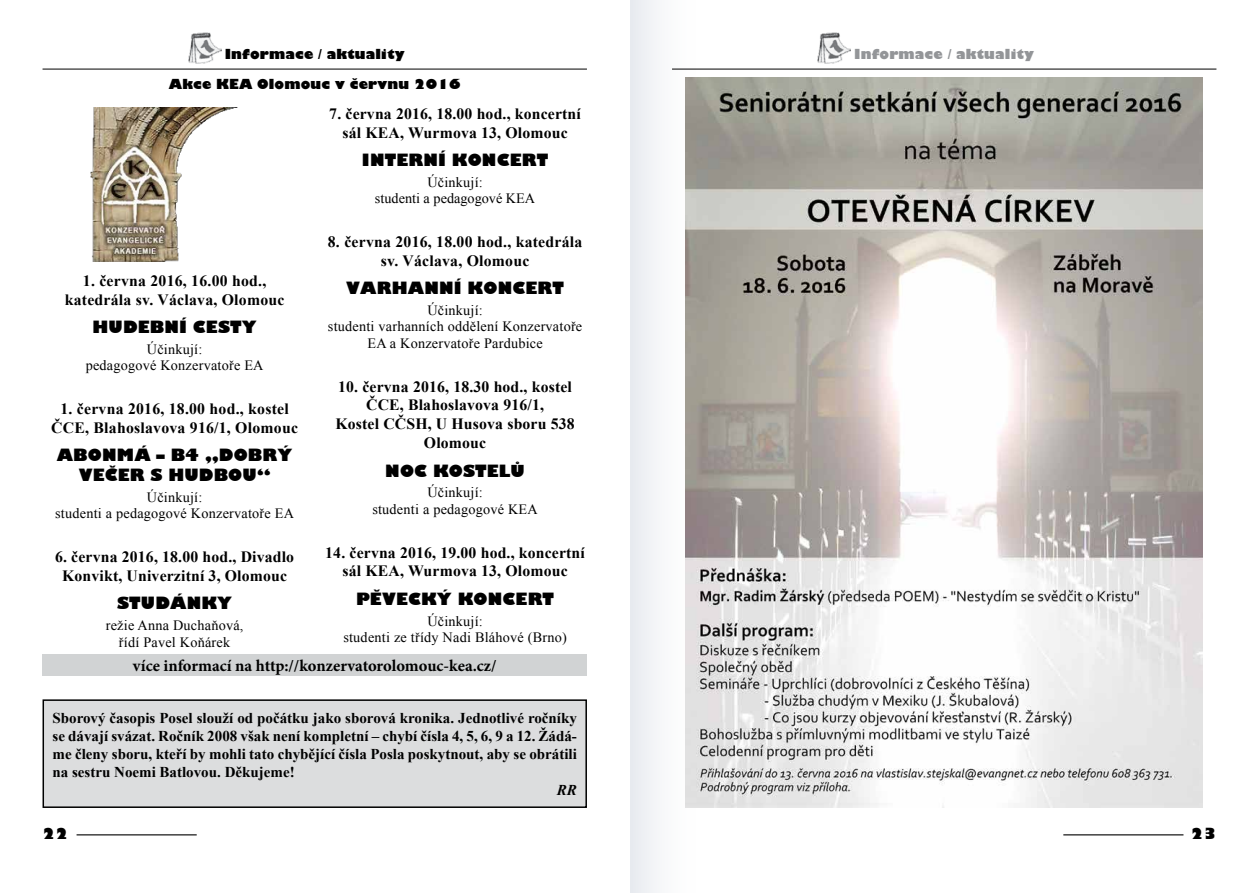
<style>
.page{position:relative;width:1259px;height:893px;background:#fff}
.page>*{position:absolute;margin:0;border:0;box-sizing:border-box;transform-origin:0 0}
.t1{font:800 16.5px "Gilbert";letter-spacing:.01em;color:#000}
.t2{font:700 16.5px "Minion Pro";color:#000}
.t3{font:700 15.75px/18.9px "Times New Roman";letter-spacing:.01em;color:#000;text-align:center}
.t4{font:700 15px/18px "Times New Roman";color:#000;text-align:justify}
.t5{font:800 15px "Gilbert";color:#000}
.t6{font:italic 700 15px "Times New Roman";color:#000}
.t7{font:14.25px/16.5px "Times New Roman";letter-spacing:.015em;color:#000;text-align:center}
.t8{font:800 13.5px "Gilbert";letter-spacing:.01em;color:#000}
.t9{font:800 13.5px "Gilbert";letter-spacing:.01em;color:#939598}
</style>
<div class="page">
<hr style="left:77px;top:834px;width:120px;height:1px;background:#000">
<hr style="left:1063px;top:834px;width:120px;height:1px;background:#000">
<div style="left:630px;top:0;width:67px;height:893px;background:linear-gradient(to right,#e9ecf1,#fff)"></div>
<img style="left:686px;top:78px;width:516px;height:730px">
<hr style="left:672px;top:69px;width:544px;height:1px;background:#000">
<img style="left:817px;top:32px;width:33px;height:32px">
<hr style="left:43px;top:69px;width:544px;height:1px;background:#000">
<img style="left:188px;top:32px;width:33px;height:32px">
<img style="left:90px;top:108px;width:144px;height:153px">
<div style="left:43px;top:655px;width:544px;height:21px;background:#d1d3d4"></div>
<div style="left:43px;top:700px;width:543px;height:107px;background:#dcddde"></div>
<div style="left:43px;top:699px;width:544px;height:109px;border:2px solid #000"></div>
<p class="t8" style="left:225px;top:46px;width:182px">INFORMACE / AKTUALITY</p>
<p class="t9" style="left:854px;top:46px;width:182px">INFORMACE / AKTUALITY</p>
<p class="t8" style="left:169px;top:76px;width:293px">AKCE KEA OLOMOUC V ČERVNU 2016</p>
<p class="t3" style="left:65px;top:271px;width:221px">1. června 2016, 16.00 hod., katedrála sv. Václava, Olomouc</p>
<p class="t1" style="left:92px;top:317px;width:31px">HUDEBNÍ</p>
<p class="t1" style="left:193px;top:317px;width:13px">CEST</p>
<p class="t1" style="left:242px;top:317px;width:16px">Y</p>
<p class="t7" style="left:86px;top:341px;width:179px">Účinkují:<br>pedagogové Konzervatoře EA</p>
<p class="t3" style="left:51px;top:399px;width:248px">1. června 2016, 18.00 hod., kostel<br>ČCE, Blahoslavova 916/1, Olomouc</p>
<p class="t1" style="left:57px;top:446px;width:33px">ABONM</p>
<p class="t1" style="left:134px;top:446px;width:115px">Á – B4 „DOBR</p>
<p class="t1" style="left:277px;top:446px;width:16px">Ý</p>
<p class="t1" style="left:79px;top:465px;width:86px">VEČER SHUDBOU</p>
<p class="t1" style="left:257px;top:465px;width:15px">“</p>
<p class="t7" style="left:55px;top:489px;width:240px">Účinkují:<br>studenti a pedagogové Konzervatoře EA</p>
<p class="t3" style="left:55px;top:547px;width:240px">6. června 2016, 18.00 hod., Divadlo<br>Konvikt, Univerzitní 3, Olomouc</p>
<p class="t1" style="left:117px;top:594px;width:27px">STUD</p>
<p class="t1" style="left:170px;top:594px;width:64px">ÁNKY</p>
<p class="t7" style="left:106px;top:617px;width:139px">režie Anna Duchaňová, řídí Pavel Koňárek</p>
<p class="t3" style="left:329px;top:104px;width:253px">7. června 2016, 18.00 hod., koncertní sál KEA, Wurmova 13, Olomouc</p>
<p class="t1" style="left:362px;top:150px;width:22px">INTERNÍ</p>
<p class="t1" style="left:452px;top:150px;width:15px">KONCERT</p>
<p class="t7" style="left:375px;top:173px;width:162px">Účinkují:<br>studenti a pedagogové KEA</p>
<p class="t3" style="left:328px;top:232px;width:256px">8. června 2016, 18.00 hod., katedrála sv. Václava, Olomouc</p>
<p class="t1" style="left:346px;top:278px;width:30px">VARHANNÍ</p>
<p class="t1" style="left:468px;top:278px;width:15px">KONCERT</p>
<p class="t7" style="left:328px;top:302px;width:256px">Účinkují:<br>studenti varhanních oddělení Konzervatoře<br>EA a Konzervatoře Pardubice</p>
<p class="t3" style="left:335px;top:376px;width:241px">10. června 2016, 18.30 hod., kostel<br>ČCE, Blahoslavova 916/1,<br>Kostel CČSH, U Husova sboru 538<br>Olomouc</p>
<p class="t1" style="left:385px;top:461px;width:62px">NOC KOSTELŮ</p>
<p class="t7" style="left:372px;top:484px;width:167px">Účinkují:<br>studenti a pedagogové KEA</p>
<p class="t3" style="left:325px;top:542px;width:261px">14. června 2016, 19.00 hod., koncertní sál KEA, Wurmova 13, Olomouc</p>
<p class="t1" style="left:356px;top:589px;width:28px">PĚVECK</p>
<p class="t1" style="left:437px;top:589px;width:36px">Ý KONCERT</p>
<p class="t7" style="left:343px;top:612px;width:225px">Účinkují:<br>studenti ze třídy Nadi Bláhové (Brno)</p>
<p class="t2" style="left:133px;top:655px;width:365px">více informací na http://konzervatorolomouc-kea.cz/</p>
<p class="t4" style="left:53px;top:708px;width:526px">Sborový časopis Posel slouží od počátku jako sborová kronika. Jednotlivé ročníky se dávají svázat. Ročník 2008 však není kompletní – chybí čísla 4, 5, 6, 9 a 12. Žádá&shy;me členy sboru, kteří by mohli tato chybějící čísla Posla poskytnout, aby se obrátili na sestru Noemi Batlovou. Děkujeme!</p>
<p class="t6" style="left:557px;top:779px;width:22px">RR</p>
<p class="t5" style="left:43px;top:824px;width:27px">22</p>
<p class="t5" style="left:1190px;top:824px;width:27px">23</p>
</div>
